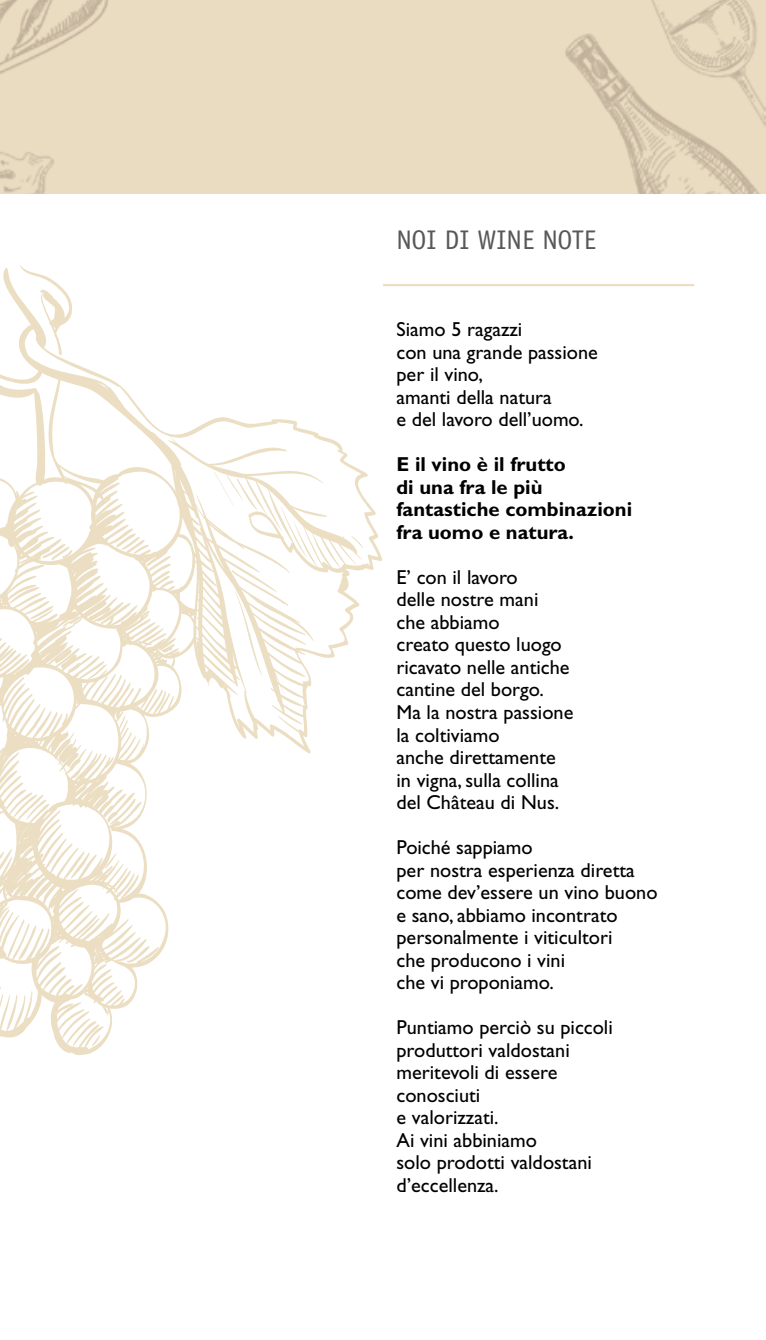
<style>
.page{position:relative;width:766px;height:1340px;background:#fff}
.page>*{position:absolute;margin:0;border:0;box-sizing:border-box;transform-origin:0 0}
.t1{font:27px "Officina Sans";color:#58585a}
.t2{font:20.25px/22.5px "Gill Sans";color:#000}
.t3{font:700 20.25px/22.5px "Gill Sans";color:#000}
</style>
<div class="page">
<img style="left:0;top:0;width:765px;height:193px">
<hr style="left:383px;top:284px;width:311px;height:2px;background:#ebdec2">
<svg style="left:0;top:267px;width:382px;height:788px"></svg>
<svg style="left:214px;top:471px;width:43px;height:40px"></svg>
<svg style="left:280px;top:506px;width:27px;height:52px"></svg>
<svg style="left:351px;top:535px;width:12px;height:13px"></svg>
<svg style="left:231px;top:569px;width:57px;height:107px"></svg>
<svg style="left:20px;top:265px;width:54px;height:91px"></svg>
<svg style="left:116px;top:533px;width:33px;height:21px"></svg>
<svg style="left:42px;top:543px;width:30px;height:17px"></svg>
<svg style="left:9px;top:587px;width:44px;height:32px"></svg>
<svg style="left:88px;top:664px;width:18px;height:15px"></svg>
<svg style="left:161px;top:644px;width:14px;height:8px"></svg>
<svg style="left:0;top:650px;width:16px;height:21px"></svg>
<svg style="left:13px;top:794px;width:33px;height:25px"></svg>
<svg style="left:103px;top:792px;width:33px;height:32px"></svg>
<svg style="left:71px;top:852px;width:19px;height:26px"></svg>
<svg style="left:105px;top:852px;width:11px;height:16px"></svg>
<svg style="left:126px;top:946px;width:24px;height:16px"></svg>
<svg style="left:19px;top:925px;width:17px;height:35px"></svg>
<h1 class="t1" style="left:396px;top:224px;width:201px">NOI DI WIN E NOTE</h1>
<p class="t2" style="left:396px;top:318px;width:203px">Siamo 5 ragazzi<br>con una grande passione per il vino,<br>amanti della natura<br>e del lavoro dell’uomo.</p>
<p class="t3" style="left:396px;top:453px;width:237px">E il vino è il frutto<br>di una fra le più fantastiche combinazioni fra uomo e natura.</p>
<p class="t2" style="left:396px;top:566px;width:178px">E’ con il lavoro<br>delle nostre mani<br>che abbiamo<br>creato questo luogo ricavato nelle antiche cantine del borgo.<br>Ma la nostra passione la coltiviamo<br>anche direttamente in vigna, sulla collina del Château di Nus.</p>
<p class="t2" style="left:396px;top:836px;width:262px">Poiché sappiamo<br>per nostra esperienza diretta come dev’essere un vino buono e sano, abbiamo incontrato personalmente i viticultori<br>che producono i vini<br>che vi proponiamo.</p>
<p class="t2" style="left:396px;top:1016px;width:218px">Puntiamo perciò su piccoli produttori valdostani meritevoli di essere conosciuti<br>e valorizzati.<br>Ai vini abbiniamo<br>solo prodotti valdostani d’eccellenza.</p>
</div>
